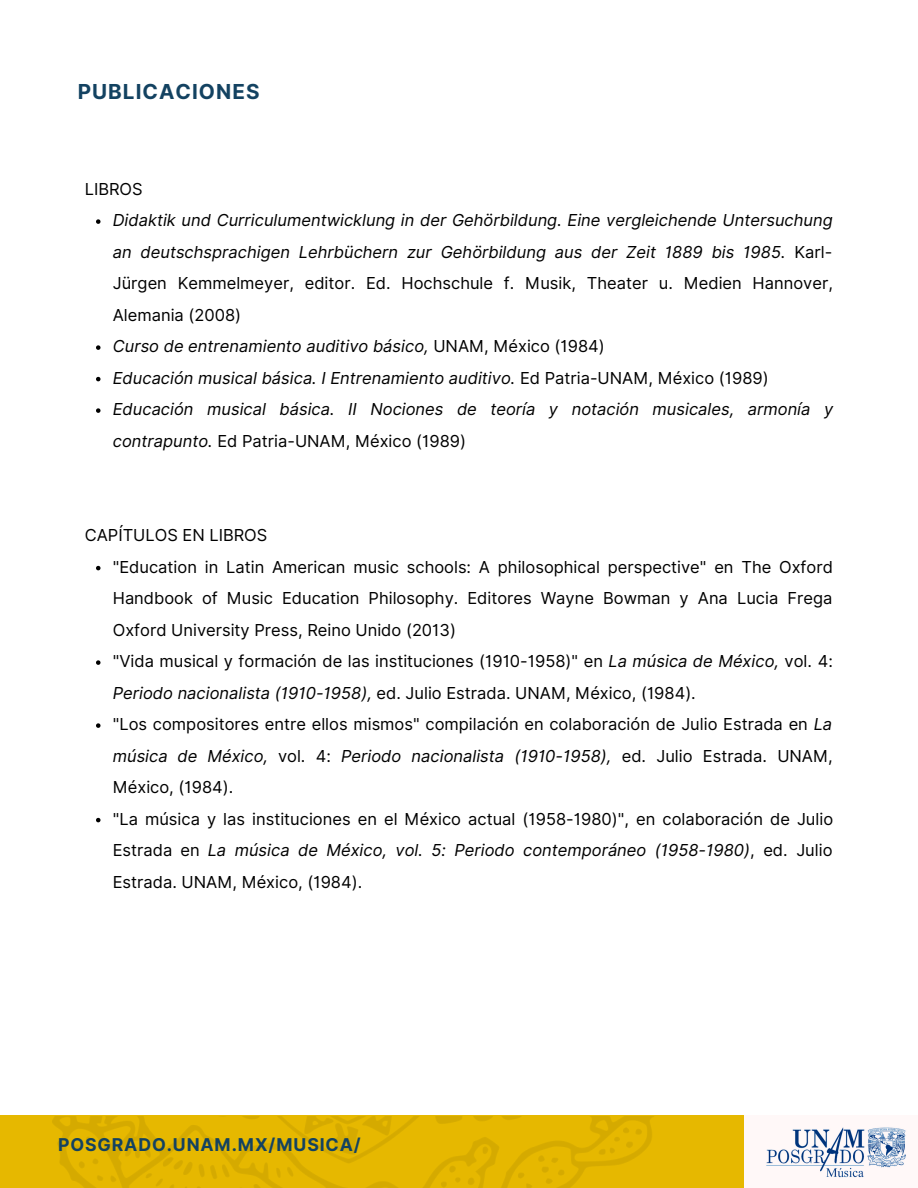
<style>
.page{position:relative;width:918px;height:1188px;background:#fff}
.page>*{position:absolute;margin:0;border:0;box-sizing:border-box;transform-origin:0 0}
.t1{font:700 20.7px "Inter";letter-spacing:.05em;color:#134261}
.t2{font:700 17.7px "Inter";letter-spacing:.05em;color:#134261}
.t3{font:16.5px/31.5px "Inter";color:#000}
.t4{font:italic 16.5px/31.5px "Inter";color:#000}
.s1{font-style:normal}
.s2{font-style:italic}
</style>
<div class="page">
<svg style="left:0;top:1115px;width:918px;height:73px;background:#e2b500"></svg>
<img style="left:745px;top:1115px;width:173px;height:73px">
<svg style="left:96px;top:219px;width:5px;height:5px"></svg>
<svg style="left:96px;top:345px;width:5px;height:5px"></svg>
<svg style="left:96px;top:377px;width:5px;height:4px"></svg>
<svg style="left:96px;top:408px;width:5px;height:5px"></svg>
<svg style="left:96px;top:566px;width:5px;height:4px"></svg>
<svg style="left:96px;top:660px;width:5px;height:5px"></svg>
<svg style="left:96px;top:723px;width:5px;height:5px"></svg>
<svg style="left:96px;top:818px;width:5px;height:4px"></svg>
<p class="t1" style="left:78px;top:79px;width:183px">PUBLICACIONES</p>
<p class="t3" style="left:85px;top:173px;width:59px">LIBROS</p>
<p class="t4" style="left:113px;top:204px;width:722px">Didaktik und Curriculumentwicklung in der Gehörbildung. Eine vergleichende Untersuchung an deutschsprachigen Lehrbüchern zur Gehörbildung aus der Zeit 1889 bis 1985. <span class="s1">Karl-Jürgen Kemmelmeyer, editor. Ed. Hochschule f. Musik, Theater u. Medien Hannover, Alemania (2008)<br></span>Curso de entrenamiento auditivo básico, <span class="s1">UNAM, México (1984)<br></span>Educación musical básica. I Entrenamiento auditivo. <span class="s1">Ed Patria-UNAM, México (1989)<br></span>Educación musical básica. II Nociones de teoría y notación musicales, armonía y contrapunto. <span class="s1">Ed Patria-UNAM, México (1989)</span></p>
<p class="t3" style="left:85px;top:519px;width:184px">CAPÍTULOS EN LIBROS</p>
<p class="t3" style="left:113px;top:551px;width:722px">"Education in Latin American music schools: A philosophical perspective" en The Oxford Handbook of Music Education Philosophy. Editores Wayne Bowman y Ana Lucia Frega Oxford University Press, Reino Unido (2013)<br>"Vida musical y formación de las instituciones (1910-1958)" en <span class="s2">La música de México,</span> vol. 4:<br><span class="s2">Periodo nacionalista (1910-1958),</span> ed. Julio Estrada. UNAM, México, (1984).<br>"Los compositores entre ellos mismos" compilación en colaboración de Julio Estrada en <span class="s2">La música de México,</span> vol. 4: <span class="s2">Periodo nacionalista (1910-1958),</span> ed. Julio Estrada. UNAM, México, (1984).<br>"La música y las instituciones en el México actual (1958-1980)", en colaboración de Julio Estrada en <span class="s2">La música de México, vol. 5: Periodo contemporáneo (1958-1980)</span>, ed. Julio Estrada. UNAM, México, (1984).</p>
<p class="t2" style="left:58px;top:1134px;width:304px">POSGRADO.UNAM.MX/MUSICA/</p>
</div>
